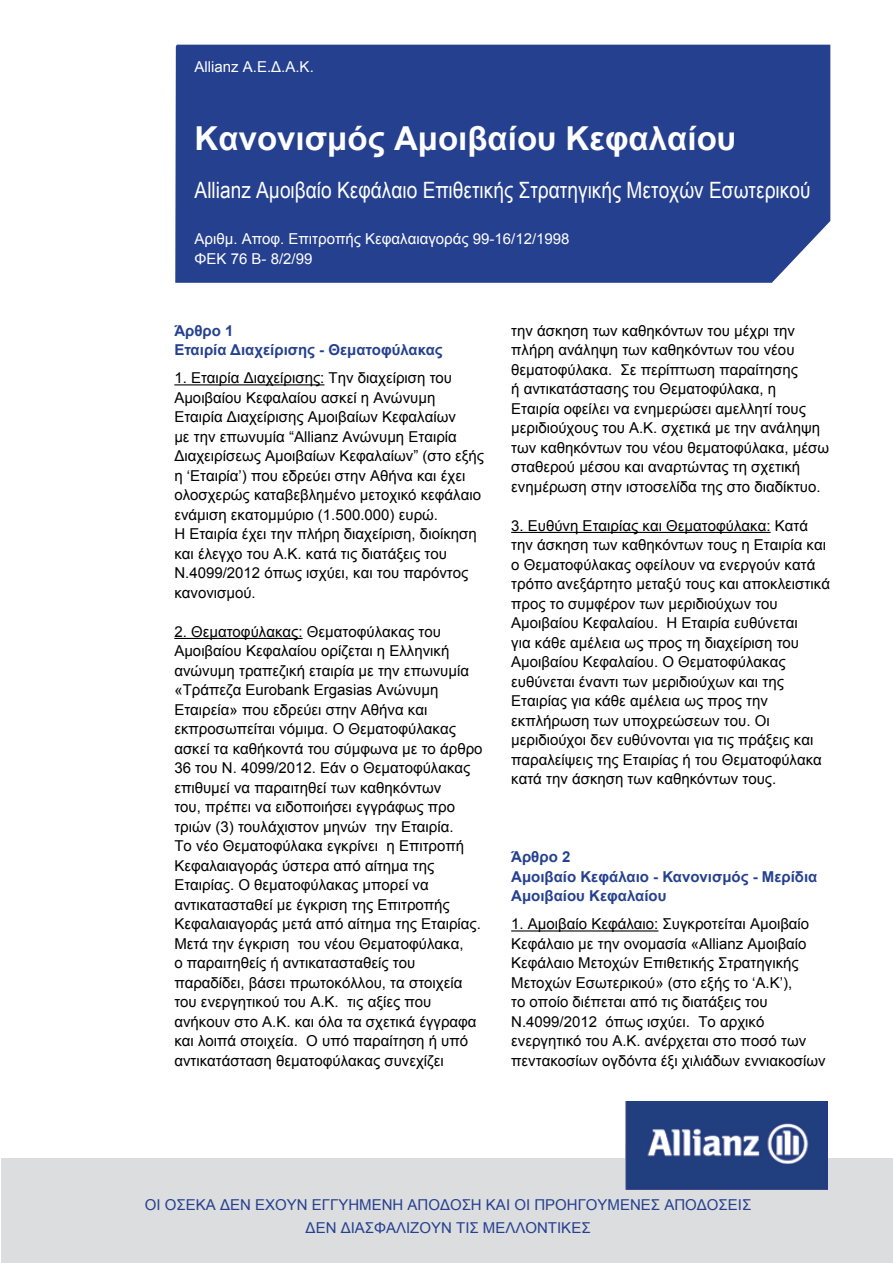
<style>
.page{position:relative;width:893px;height:1263px;background:#fff}
.page>*{position:absolute;margin:0;border:0;box-sizing:border-box;transform-origin:0 0}
.t1{font:700 33px "Arial";color:#fff}
.t2{font:22.5px "Arial";color:#fff;scale:.85 1}
.t3{font:15px/19.5px "Arial";color:#000}
.t4{font:700 15px/19.5px "Arial";color:#25408f}
.t5{font:15px/22.6px "Arial";color:#25408f;text-align:center}
.t6{font:15px/19.5px "Arial";color:#fff}
</style>
<div class="page">
<hr style="left:174px;top:384px;width:150px;height:1px;background:#000">
<hr style="left:174px;top:638px;width:129px;height:1px;background:#000">
<hr style="left:511px;top:532px;width:260px;height:1px;background:#000">
<hr style="left:511px;top:930px;width:147px;height:1px;background:#000">
<div style="left:175px;top:45px;width:655px;height:238px;background:#25408f"></div>
<div style="left:2px;top:1158px;width:891px;height:105px;background:#dcddde"></div>
<img style="left:625px;top:1101px;width:203px;height:88px">
<p class="t6" style="left:195px;top:57px;width:121px">Allianz A.E.Δ.A.K.</p>
<h1 class="t1" style="left:195px;top:117px;width:543px">Κανονισμός Αμοιβαίου Κεφαλαίου</h1>
<h2 class="t2" style="left:195px;top:175px;width:726px">Allianz Αμοιβαίο Κεφάλαιο Επιθετικής Στρατηγικής Μετοχών Εσωτερικού</h2>
<p class="t6" style="left:195px;top:229px;width:376px">Αριθμ. Αποφ. Επιτροπής Κεφαλαιαγοράς 99-16/12/1998<br>ΦΕΚ 76 Β- 8/2/99</p>
<p class="t4" style="left:174px;top:321px;width:270px">Άρθρο 1<br>Εταιρία Διαχείρισης - Θεματοφύλακας</p>
<p class="t3" style="left:174px;top:368px;width:311px">1. Εταιρία Διαχείρισης: Την διαχείριση του Αμοιβαίου Κεφαλαίου ασκεί η Ανώνυμη Εταιρία Διαχείρισης Αμοιβαίων Κεφαλαίων<br>με την επωνυμία “Αllianz Ανώνυμη Εταιρία Διαχειρίσεως Αμοιβαίων Κεφαλαίων” (στο εξής η ‘Εταιρία’) που εδρεύει στην Αθήνα και έχει ολοσχερώς καταβεβλημένο μετοχικό κεφάλαιο ενάμιση εκατομμύριο (1.500.000) ευρώ.<br>Η Εταιρία έχει την πλήρη διαχείριση, διοίκηση και έλεγχο του Α.Κ. κατά τις διατάξεις του Ν.4099/2012 όπως ισχύει, και του παρόντος κανονισμού.</p>
<p class="t3" style="left:174px;top:622px;width:310px">2. Θεματοφύλακας: Θεματοφύλακας του Αμοιβαίου Κεφαλαίου ορίζεται η Ελληνική ανώνυμη τραπεζική εταιρία με την επωνυμία «Τράπεζα Eurobank Ergasias Ανώνυμη Εταιρεία» που εδρεύει στην Αθήνα και εκπροσωπείται νόμιμα. Ο Θεματοφύλακας ασκεί τα καθήκοντά του σύμφωνα με το άρθρο 36 του Ν. 4099/2012. Εάν ο Θεματοφύλακας επιθυμεί να παραιτηθεί των καθηκόντων<br>του, πρέπει να ειδοποιήσει εγγράφως προ τριών (3) τουλάχιστον μηνών την Εταιρία.<br>Το νέο Θεματοφύλακα εγκρίνει η Επιτροπή Κεφαλαιαγοράς ύστερα από αίτημα της Εταιρίας. Ο θεματοφύλακας μπορεί να αντικατασταθεί με έγκριση της Επιτροπής Κεφαλαιαγοράς μετά από αίτημα της Εταιρίας.<br>Μετά την έγκριση του νέου Θεματοφύλακα,<br>ο παραιτηθείς ή αντικατασταθείς του παραδίδει, βάσει πρωτοκόλλου, τα στοιχεία του ενεργητικού του Α.Κ. τις αξίες που ανήκουν στο Α.Κ. και όλα τα σχετικά έγγραφα και λοιπά στοιχεία. Ο υπό παραίτηση ή υπό αντικατάσταση θεματοφύλακας συνεχίζει</p>
<p class="t3" style="left:511px;top:321px;width:319px">την άσκηση των καθηκόντων του μέχρι την πλήρη ανάληψη των καθηκόντων του νέου θεματοφύλακα. Σε περίπτωση παραίτησης<br>ή αντικατάστασης του Θεματοφύλακα, η<br>Εταιρία οφείλει να ενημερώσει αμελλητί τους μεριδιούχους του Α.Κ. σχετικά με την ανάληψη των καθηκόντων του νέου θεματοφύλακα, μέσω σταθερού μέσου και αναρτώντας τη σχετική ενημέρωση στην ιστοσελίδα της στο διαδίκτυο.</p>
<p class="t3" style="left:511px;top:516px;width:320px">3. Ευθύνη Εταιρίας και Θεματοφύλακα: Κατά την άσκηση των καθηκόντων τους η Εταιρία και ο Θεματοφύλακας οφείλουν να ενεργούν κατά τρόπο ανεξάρτητο μεταξύ τους και αποκλειστικά προς το συμφέρον των μεριδιούχων του Αμοιβαίου Κεφαλαίου. Η Εταιρία ευθύνεται<br>για κάθε αμέλεια ως προς τη διαχείριση του Αμοιβαίου Κεφαλαίου. Ο Θεματοφύλακας ευθύνεται έναντι των μεριδιούχων και της Εταιρίας για κάθε αμέλεια ως προς την εκπλήρωση των υποχρεώσεων του. Οι μεριδιούχοι δεν ευθύνονται για τις πράξεις και παραλείψεις της Εταιρίας ή του Θεματοφύλακα κατά την άσκηση των καθηκόντων τους.</p>
<p class="t4" style="left:511px;top:848px;width:308px">Άρθρο 2<br>Αμοιβαίο Κεφάλαιο - Κανονισμός - Μερίδια<br>Αμοιβαίου Κεφαλαίου</p>
<p class="t3" style="left:511px;top:914px;width:316px">1. Αμοιβαίο Κεφάλαιο: Συγκροτείται Αμοιβαίο Κεφάλαιο με την ονομασία «Allianz Αμοιβαίο Κεφάλαιο Μετοχών Επιθετικής Στρατηγικής Μετοχών Εσωτερικού» (στο εξής το ‘Α.Κ’),<br>το οποίο διέπεται από τις διατάξεις του Ν.4099/2012 όπως ισχύει. Το αρχικό ενεργητικό του Α.Κ. ανέρχεται στο ποσό των πεντακοσίων ογδόντα έξι χιλιάδων εννιακοσίων</p>
<p class="t5" style="left:145px;top:1194px;width:608px">ΟΙ ΟΣΕΚΑ ΔΕΝ ΕΧΟΥΝ ΕΓΓΥΗΜΕΝΗ ΑΠΟΔΟΣΗ ΚΑΙ ΟΙ ΠΡΟΗΓΟΥΜΕΝΕΣ ΑΠΟΔΟΣΕΙΣ<br>ΔΕΝ ΔΙΑΣΦΑΛΙΖΟΥΝ ΤΙΣ ΜΕΛΛΟΝΤΙΚΕΣ</p>
</div>
